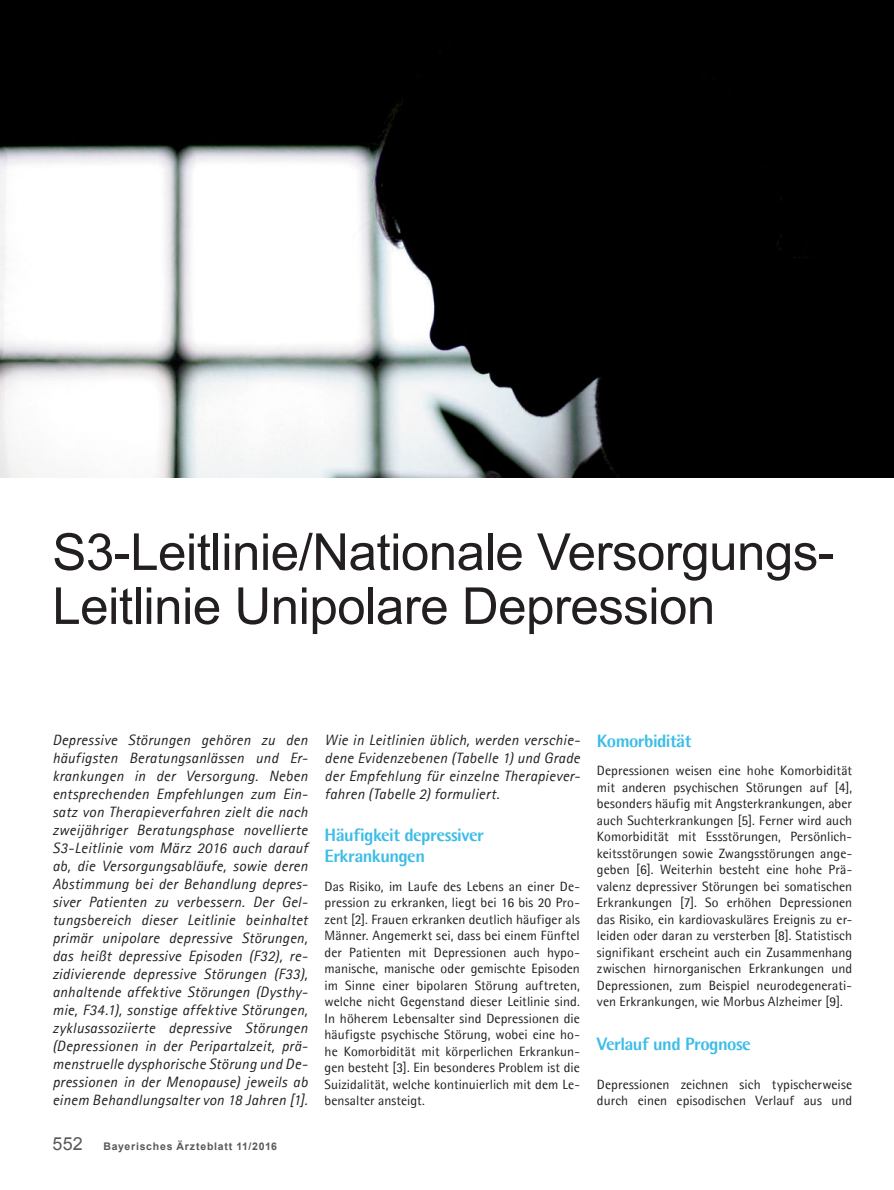
<style>
.page{position:relative;width:894px;height:1190px;background:#fff}
.page>*{position:absolute;margin:0;border:0;box-sizing:border-box;transform-origin:0 0}
.t1{font:51px/54px "Arial";letter-spacing:-.01em;color:#231f20}
.t2{font:800 18px/21px "Agfa Rotis Semisans";letter-spacing:-.03em;color:#3ebde7}
.t3{font:italic 15px/18px "Agfa Rotis Sans Serif";letter-spacing:.015em;color:#231f20;text-align:justify}
.t4{font:13.5px/16.5px "Agfa Rotis Semisans";letter-spacing:.005em;color:#231f20;text-align:justify}
.t5{font:700 10.5px "Arial";letter-spacing:.075em;color:#58595b}
.s1{font-weight:400;font-size:18px}
</style>
<div class="page">
<img style="left:0;top:0;width:893px;height:478px">
<h1 class="t1" style="left:52px;top:525px;width:783px">S3-Leitlinie/Nationale Versorgungs-<br>Leitlinie Unipolare Depression</h1>
<p class="t3" style="left:52px;top:731px;width:257px">Depressive Störungen gehören zu den häufigsten Beratungsanlässen und Er&shy;krankungen in der Versorgung. Neben entsprechenden Empfehlungen zum Ein&shy;satz von Therapieverfahren zielt die nach zweijähriger Beratungsphase novellierte S3-Leitlinie vom März 2016 auch darauf ab, die Versorgungsabläufe, sowie deren Abstimmung bei der Behandlung depres&shy;siver Patienten zu verbessern. Der Gel&shy;tungsbereich dieser Leitlinie beinhaltet primär unipolare depressive Störungen, das heißt depressive Episoden (F32), re&shy;zidivierende depressive Störungen (F33), anhaltende affektive Störungen (Dysthy&shy;mie, F34.1), sonstige affektive Störungen, zyklusassoziierte depressive Störungen (Depressionen in der Peripartalzeit, prä&shy;menstruelle dysphorische Störung und De&shy;pressionen in der Menopause) jeweils ab einem Behandlungsalter von 18 Jahren [1].</p>
<p class="t5" style="left:52px;top:1140px;width:226px"><span class="s1">552</span> Bayerisches Ärzteblatt 11/2016</p>
<p class="t3" style="left:324px;top:731px;width:257px">Wie in Leitlinien üblich, werden verschie&shy;dene Evidenzebenen (Tabelle 1) und Grade der Empfehlung für einzelne Therapiever&shy;fahren (Tabelle 2) formuliert.</p>
<h2 class="t2" style="left:324px;top:824px;width:161px">Häufigkeit depressiver<br>Erkrankungen</h2>
<p class="t4" style="left:324px;top:878px;width:257px">Das Risiko, im Laufe des Lebens an einer De&shy;pression zu erkranken, liegt bei 16 bis 20 Pro&shy;zent [2]. Frauen erkranken deutlich häufiger als Männer. Angemerkt sei, dass bei einem Fünftel der Patienten mit Depressionen auch hypo&shy;manische, manische oder gemischte Episoden im Sinne einer bipolaren Störung auftreten, welche nicht Gegenstand dieser Leitlinie sind.<br>In höherem Lebensalter sind Depressionen die häufigste psychische Störung, wobei eine ho&shy;he Komorbidität mit körperlichen Erkrankun&shy;gen besteht [3]. Ein besonderes Problem ist die Suizidalität, welche kontinuierlich mit dem Le&shy;bensalter ansteigt.</p>
<h2 class="t2" style="left:597px;top:730px;width:96px">Komorbidität</h2>
<p class="t4" style="left:597px;top:762px;width:257px">Depressionen weisen eine hohe Komorbidität mit anderen psychischen Störungen auf [4], besonders häufig mit Angsterkrankungen, aber auch Suchterkrankungen [5]. Ferner wird auch Komorbidität mit Essstörungen, Persönlich&shy;keitsstörungen sowie Zwangsstörungen ange&shy;geben [6]. Weiterhin besteht eine hohe Prä&shy;valenz depressiver Störungen bei somatischen Erkrankungen [7]. So erhöhen Depressionen das Risiko, ein kardiovaskuläres Ereignis zu er&shy;leiden oder daran zu versterben [8]. Statistisch signifikant erscheint auch ein Zusammenhang zwischen hirnorganischen Erkrankungen und Depressionen, zum Beispiel neurodegenerati&shy;ven Erkrankungen, wie Morbus Alzheimer [9].</p>
<h2 class="t2" style="left:597px;top:1033px;width:155px">Verlauf und Prognose</h2>
<p class="t4" style="left:597px;top:1076px;width:257px">Depressionen zeichnen sich typischerweise durch einen episodischen Verlauf aus und</p>
</div>
